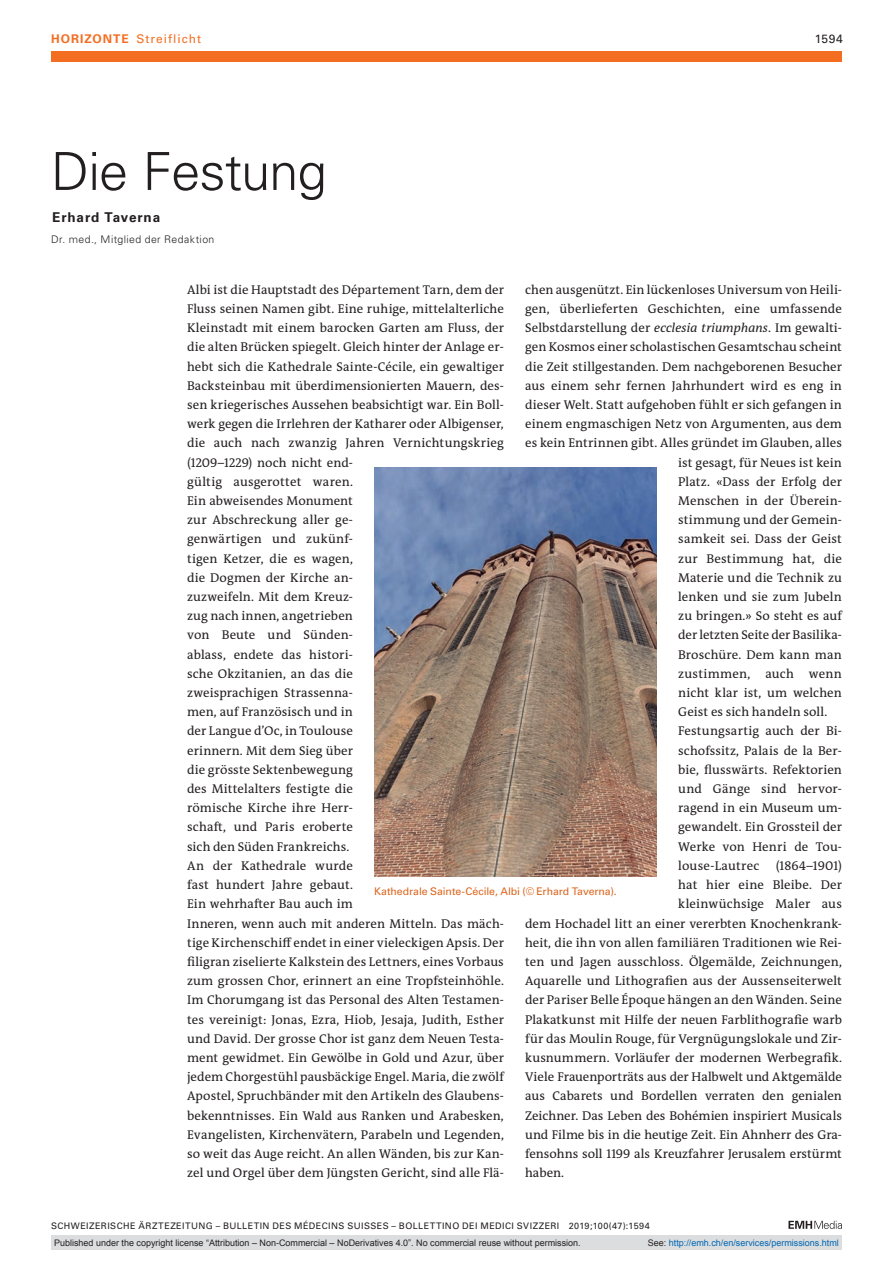
<style>
.page{position:relative;width:893px;height:1263px;background:#fff}
.page>*{position:absolute;margin:0;border:0;box-sizing:border-box;transform-origin:0 0}
.t1{font:300 52.5px "Univers LT Std";letter-spacing:-.02em;color:#231f20}
.t2{font:700 13.5px "Univers LT Std";letter-spacing:.065em;color:#231f20}
.t3{font:12.75px/19.2px "The Antiqua B W5 Plain";letter-spacing:.005em;color:#231f20}
.t4{font:12px "Univers LT Std";letter-spacing:.08em;color:#f36e21}
.t5{font:12px "Univers LT Std";color:#231f20}
.t6{font:10.5px "Univers LT Std";letter-spacing:-.005em;color:#dc641c}
.t7{font:300 10.5px "Univers LT Std";letter-spacing:.04em;color:#231f20}
.t8{font:9px "Arial";color:#231f20}
.t9{font:9px "Univers LT Std";letter-spacing:.05em;color:#231f20}
.t10{font:9px "Arial";color:#0166b3}
.s1{font-weight:700}
.s2{font-style:italic}
.s3{color:#231f20}
</style>
<div class="page">
<svg style="left:788px;top:1221px;width:54px;height:8px"></svg>
<div style="left:51px;top:51px;width:791px;height:11px;background:#f36e21"></div>
<img style="left:374px;top:468px;width:283px;height:408px">
<div style="left:51px;top:1235px;width:791px;height:15px;background:#dcdddf"></div>
<p class="t4" style="left:51px;top:31px;width:152px"><span class="s1">HORIZONTE</span> Streiflicht</p>
<p class="t5" style="left:815px;top:31px;width:30px">1594</p>
<h1 class="t1" style="left:51px;top:140px;width:277px">Die Festung</h1>
<p class="t2" style="left:52px;top:209px;width:109px">Erhard Taverna</p>
<p class="t7" style="left:51px;top:233px;width:165px">Dr. med., Mitglied der Redaktion</p>
<p class="t3" style="left:187px;top:280px;width:318px">Albi ist die Hauptstadt des Département Tarn, dem der Fluss seinen Namen gibt. Eine ruhige, mittelalterliche Kleinstadt mit einem barocken Garten am Fluss, der die alten Brücken spiegelt. Gleich hinter der Anlage er&shy;hebt sich die Kathedrale Sainte-Cécile, ein gewaltiger Backsteinbau mit überdimensionierten Mauern, des&shy;sen kriegerisches Aussehen beabsichtigt war. Ein Boll&shy;werk gegen die Irrlehren der Katharer oder Albigenser, die auch nach zwanzig Jahren Vernichtungskrieg (1209–1229) noch nicht end-<br>gültig ausgerottet waren.<br>Ein abweisendes Monument<br>zur Abschreckung aller ge-<br>genwärtigen und zukünf-<br>tigen Ketzer, die es wagen,<br>die Dogmen der Kirche an-<br>zuzweifeln. Mit dem Kreuz-<br>zug nach innen, angetrieben<br>von Beute und Sünden-<br>ablass, endete das histori-<br>sche Okzitanien, an das die<br>zweisprachigen Strassenna-<br>men, auf Französisch und in<br>der Langue d’Oc, in Toulouse<br>erinnern. Mit dem Sieg über<br>die grösste Sektenbewegung<br>des Mittelalters festigte die<br>römische Kirche ihre Herr-<br>schaft, und Paris eroberte<br>sich den Süden Frankreichs.<br>An der Kathedrale wurde<br>fast hundert Jahre gebaut.<br>Ein wehrhafter Bau auch im<br>Inneren, wenn auch mit anderen Mitteln. Das mäch&shy;tige Kirchenschiff endet in einer vieleckigen Apsis. Der filigran ziselierte Kalkstein des Lettners, eines Vorbaus zum grossen Chor, erinnert an eine Tropfsteinhöhle.<br>Im Chorumgang ist das Personal des Alten Testamen&shy;tes vereinigt: Jonas, Ezra, Hiob, Jesaja, Judith, Esther und David. Der grosse Chor ist ganz dem Neuen Testa&shy;ment gewidmet. Ein Gewölbe in Gold und Azur, über jedem Chorgestühl pausbäckige Engel. Maria, die zwölf Apostel, Spruchbänder mit den Artikeln des Glaubens&shy;bekenntnisses. Ein Wald aus Ranken und Arabesken, Evangelisten, Kirchenvätern, Parabeln und Legenden, so weit das Auge reicht. An allen Wänden, bis zur Kan&shy;zel und Orgel über dem Jüngsten Gericht, sind alle Flä-</p>
<p class="t3" style="left:525px;top:280px;width:318px">chen ausgenützt. Ein lückenloses Universum von Heili-</p>
<p class="t3" style="left:525px;top:299px;width:318px">gen, überlieferten Geschichten, eine umfassende</p>
<p class="t3" style="left:525px;top:318px;width:318px">Selbstdarstellung der <span class="s2">ecclesia triumphans</span>. Im gewalti-</p>
<p class="t3" style="left:525px;top:338px;width:318px">gen Kosmos einer scholastischen Gesamtschau scheint</p>
<p class="t3" style="left:525px;top:357px;width:318px">die Zeit stillgestanden. Dem nachgeborenen Besucher</p>
<p class="t3" style="left:525px;top:376px;width:318px">aus einem sehr fernen Jahrhundert wird es eng in</p>
<p class="t3" style="left:525px;top:395px;width:318px">dieser Welt. Statt aufgehoben fühlt er sich gefangen in</p>
<p class="t3" style="left:525px;top:414px;width:318px">einem engmaschigen Netz von Argumenten, aus dem</p>
<p class="t3" style="left:525px;top:434px;width:318px">es kein Entrinnen gibt. Alles gründet im Glauben, alles</p>
<p class="t3" style="left:678px;top:453px;width:165px">ist gesagt, für Neues ist kein</p>
<p class="t3" style="left:678px;top:472px;width:165px">Platz. «Dass der Erfolg der</p>
<p class="t3" style="left:678px;top:491px;width:165px">Menschen in der Überein-</p>
<p class="t3" style="left:678px;top:510px;width:165px">stimmung und der Gemein-</p>
<p class="t3" style="left:678px;top:530px;width:165px">samkeit sei. Dass der Geist</p>
<p class="t3" style="left:678px;top:549px;width:165px">zur Bestimmung hat, die</p>
<p class="t3" style="left:678px;top:568px;width:165px">Materie und die Technik zu</p>
<p class="t3" style="left:678px;top:587px;width:165px">lenken und sie zum Jubeln</p>
<p class="t3" style="left:678px;top:606px;width:165px">zu bringen.» So steht es auf</p>
<p class="t3" style="left:678px;top:626px;width:165px">der letzten Seite der Basilika-</p>
<p class="t3" style="left:678px;top:645px;width:165px">Broschüre. Dem kann man</p>
<p class="t3" style="left:678px;top:664px;width:165px">zustimmen, auch wenn</p>
<p class="t3" style="left:678px;top:683px;width:165px">nicht klar ist, um welchen</p>
<p class="t3" style="left:678px;top:702px;width:150px">Geist es sich handeln soll.</p>
<p class="t3" style="left:678px;top:722px;width:165px">Festungsartig auch der Bi-</p>
<p class="t3" style="left:678px;top:741px;width:165px">schofssitz, Palais de la Ber-</p>
<p class="t3" style="left:678px;top:760px;width:165px">bie, flusswärts. Refektorien</p>
<p class="t3" style="left:678px;top:779px;width:164px">und Gänge sind hervor-</p>
<p class="t3" style="left:678px;top:798px;width:165px">ragend in ein Museum um-</p>
<p class="t3" style="left:678px;top:818px;width:165px">gewandelt. Ein Grossteil der</p>
<p class="t3" style="left:678px;top:837px;width:165px">Werke von Henri de Tou-</p>
<p class="t3" style="left:678px;top:856px;width:83px">louse-Lautrec</p>
<p class="t3" style="left:776px;top:856px;width:68px">(1864–1901)</p>
<p class="t3" style="left:678px;top:875px;width:165px">hat hier eine Bleibe. Der</p>
<p class="t3" style="left:678px;top:894px;width:165px">kleinwüchsige Maler aus</p>
<p class="t3" style="left:525px;top:914px;width:318px">dem Hochadel litt an einer vererbten Knochenkrank-</p>
<p class="t3" style="left:525px;top:933px;width:318px">heit, die ihn von allen familiären Traditionen wie Rei-</p>
<p class="t3" style="left:525px;top:952px;width:318px">ten und Jagen ausschloss. Ölgemälde, Zeichnungen,</p>
<p class="t3" style="left:525px;top:971px;width:318px">Aquarelle und Lithografien aus der Aussenseiterwelt</p>
<p class="t3" style="left:525px;top:990px;width:318px">der Pariser Belle Époque hängen an den Wänden. Seine</p>
<p class="t3" style="left:525px;top:1010px;width:318px">Plakatkunst mit Hilfe der neuen Farblithografie warb</p>
<p class="t3" style="left:525px;top:1029px;width:318px">für das Moulin Rouge, für Vergnügungslokale und Zir-</p>
<p class="t3" style="left:525px;top:1048px;width:318px">kusnummern. Vorläufer der modernen Werbegrafik.</p>
<p class="t3" style="left:525px;top:1067px;width:318px">Viele Frauenporträts aus der Halbwelt und Aktgemälde</p>
<p class="t3" style="left:525px;top:1086px;width:318px">aus Cabarets und Bordellen verraten den genialen</p>
<p class="t3" style="left:525px;top:1106px;width:318px">Zeichner. Das Leben des Bohémien inspiriert Musicals</p>
<p class="t3" style="left:525px;top:1125px;width:318px">und Filme bis in die heutige Zeit. Ein Ahnherr des Gra-</p>
<p class="t3" style="left:525px;top:1144px;width:318px">fensohns soll 1199 als Kreuzfahrer Jerusalem erstürmt</p>
<p class="t3" style="left:525px;top:1163px;width:40px">haben.</p>
<p class="t6" style="left:374px;top:885px;width:244px">Kathedrale Sainte-Cécile, Albi (© Erhard Taverna).</p>
<p class="t9" style="left:51px;top:1220px;width:600px">SCHWEIZERISCHE ÄRZTEZEITUNG – BULLETIN DES MÉDECINS SUISSES – BOLLETTINO DEI MEDICI SVIZZERI 2019;100(47):1594</p>
<p class="t8" style="left:54px;top:1237px;width:528px">Published under the copyright license “Attribution – Non-Commercial – NoDerivatives 4.0”. No commercial reuse without permission.</p>
<p class="t10" style="left:648px;top:1237px;width:193px"><span class="s3">See:</span> http://emh.ch/en/services/permissions.html</p>
</div>
